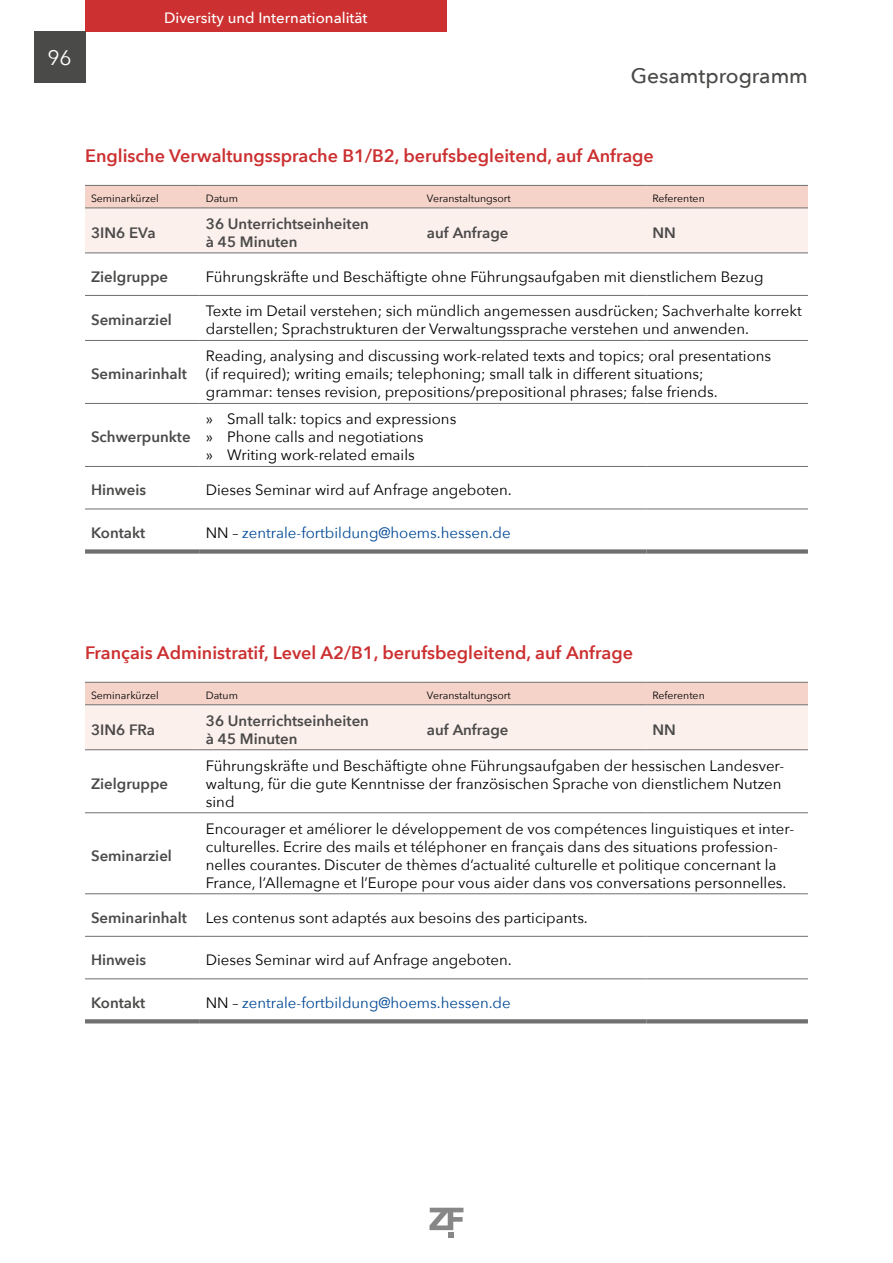
<style>
.page{position:relative;width:893px;height:1263px;background:#fff}
.page>*{position:absolute;margin:0;border:0;box-sizing:border-box;transform-origin:0 0}
.t1{font:500 21px "Avenir Next";color:#4a4a49}
.t2{font:21px "Avenir Next";color:#fff}
.t3{font:600 18px "Avenir Next";color:#cc3031}
.t4{font:15px/18px "Avenir Next";color:#000}
.t5{font:600 15px/18px "Avenir Next";color:#4a4a49}
.t6{font:15px "Avenir Next";color:#004996}
.t7{font:500 15px "Avenir Next";color:#fff}
.t8{font:10.5px "Avenir Next";color:#000}
.s1{color:#000}
</style>
<div class="page">
<div style="left:85px;top:0;width:361px;height:32px;background:#cc3031"></div>
<div style="left:34px;top:32px;width:51px;height:51px;background:#4a4a49"></div>
<svg style="left:429px;top:1208px;width:34px;height:30px"></svg>
<svg style="left:85px;top:186px;width:723px;height:67px"></svg>
<hr style="left:85px;top:185px;width:115px;height:1px;background:#706f6f">
<hr style="left:421px;top:185px;width:225px;height:1px;background:#706f6f">
<hr style="left:646px;top:185px;width:162px;height:1px;background:#706f6f">
<hr style="left:85px;top:208px;width:115px;height:1px;background:#706f6f">
<hr style="left:421px;top:208px;width:225px;height:1px;background:#706f6f">
<hr style="left:646px;top:208px;width:162px;height:1px;background:#706f6f">
<div style="left:85px;top:549px;width:115px;height:5px;background:#706f6f"></div>
<hr style="left:200px;top:295px;width:221px;height:1px;background:#706f6f">
<hr style="left:421px;top:295px;width:225px;height:1px;background:#706f6f">
<hr style="left:646px;top:295px;width:162px;height:1px;background:#706f6f">
<hr style="left:200px;top:340px;width:221px;height:1px;background:#706f6f">
<hr style="left:421px;top:340px;width:225px;height:1px;background:#706f6f">
<hr style="left:646px;top:340px;width:162px;height:1px;background:#706f6f">
<hr style="left:200px;top:403px;width:221px;height:1px;background:#706f6f">
<hr style="left:421px;top:403px;width:225px;height:1px;background:#706f6f">
<hr style="left:646px;top:403px;width:162px;height:1px;background:#706f6f">
<hr style="left:200px;top:466px;width:221px;height:1px;background:#706f6f">
<hr style="left:421px;top:466px;width:225px;height:1px;background:#706f6f">
<hr style="left:646px;top:466px;width:162px;height:1px;background:#706f6f">
<hr style="left:200px;top:509px;width:221px;height:1px;background:#706f6f">
<hr style="left:421px;top:509px;width:225px;height:1px;background:#706f6f">
<hr style="left:646px;top:509px;width:162px;height:1px;background:#706f6f">
<div style="left:200px;top:549px;width:221px;height:5px;background:#706f6f"></div>
<div style="left:421px;top:549px;width:225px;height:5px;background:#706f6f"></div>
<div style="left:646px;top:549px;width:162px;height:5px;background:#706f6f"></div>
<hr style="left:85px;top:253px;width:115px;height:1px;background:#706f6f">
<hr style="left:200px;top:253px;width:221px;height:1px;background:#706f6f">
<hr style="left:421px;top:253px;width:225px;height:1px;background:#706f6f">
<hr style="left:646px;top:253px;width:162px;height:1px;background:#706f6f">
<hr style="left:200px;top:185px;width:221px;height:1px;background:#706f6f">
<hr style="left:200px;top:208px;width:221px;height:1px;background:#706f6f">
<hr style="left:85px;top:466px;width:115px;height:1px;background:#706f6f">
<hr style="left:85px;top:509px;width:115px;height:1px;background:#706f6f">
<hr style="left:85px;top:295px;width:115px;height:1px;background:#706f6f">
<hr style="left:85px;top:340px;width:115px;height:1px;background:#706f6f">
<hr style="left:85px;top:403px;width:115px;height:1px;background:#706f6f">
<svg style="left:85px;top:683px;width:723px;height:66px"></svg>
<hr style="left:85px;top:682px;width:115px;height:1px;background:#706f6f">
<hr style="left:421px;top:682px;width:225px;height:1px;background:#706f6f">
<hr style="left:646px;top:682px;width:162px;height:1px;background:#706f6f">
<hr style="left:85px;top:704px;width:115px;height:1px;background:#706f6f">
<hr style="left:421px;top:704px;width:225px;height:1px;background:#706f6f">
<hr style="left:646px;top:704px;width:162px;height:1px;background:#706f6f">
<svg style="left:85px;top:1019px;width:115px;height:4px"></svg>
<hr style="left:200px;top:812px;width:221px;height:1px;background:#706f6f">
<hr style="left:421px;top:812px;width:225px;height:1px;background:#706f6f">
<hr style="left:646px;top:812px;width:162px;height:1px;background:#706f6f">
<hr style="left:200px;top:893px;width:221px;height:1px;background:#706f6f">
<hr style="left:421px;top:893px;width:225px;height:1px;background:#706f6f">
<hr style="left:646px;top:893px;width:162px;height:1px;background:#706f6f">
<hr style="left:200px;top:936px;width:221px;height:1px;background:#706f6f">
<hr style="left:421px;top:936px;width:225px;height:1px;background:#706f6f">
<hr style="left:646px;top:936px;width:162px;height:1px;background:#706f6f">
<hr style="left:200px;top:978px;width:221px;height:1px;background:#706f6f">
<hr style="left:421px;top:978px;width:225px;height:1px;background:#706f6f">
<hr style="left:646px;top:978px;width:162px;height:1px;background:#706f6f">
<svg style="left:200px;top:1019px;width:221px;height:4px"></svg>
<svg style="left:421px;top:1019px;width:225px;height:4px"></svg>
<svg style="left:646px;top:1019px;width:162px;height:4px"></svg>
<hr style="left:200px;top:749px;width:221px;height:1px;background:#706f6f">
<hr style="left:421px;top:749px;width:225px;height:1px;background:#706f6f">
<hr style="left:646px;top:749px;width:162px;height:1px;background:#706f6f">
<hr style="left:200px;top:682px;width:221px;height:1px;background:#706f6f">
<hr style="left:200px;top:704px;width:221px;height:1px;background:#706f6f">
<hr style="left:85px;top:749px;width:115px;height:1px;background:#706f6f">
<hr style="left:85px;top:936px;width:115px;height:1px;background:#706f6f">
<hr style="left:85px;top:978px;width:115px;height:1px;background:#706f6f">
<hr style="left:85px;top:812px;width:115px;height:1px;background:#706f6f">
<hr style="left:85px;top:893px;width:115px;height:1px;background:#706f6f">
<h1 class="t2" style="left:47px;top:40px;width:26px">96</h1>
<p class="t7" style="left:164px;top:5px;width:205px">Diversity und Internationalität</p>
<h1 class="t1" style="left:631px;top:58px;width:179px">Gesamtprogramm</h1>
<p class="t3" style="left:85px;top:140px;width:570px">Englische Verwaltungssprache B1/B2, berufsbegleitend, auf Anfrage</p>
<p class="t8" style="left:91px;top:189px;width:69px">Seminarkürzel</p>
<p class="t8" style="left:206px;top:189px;width:34px">Datum</p>
<p class="t8" style="left:427px;top:189px;width:85px">Veranstaltungsort</p>
<p class="t8" style="left:652px;top:189px;width:54px">Referenten</p>
<p class="t5" style="left:91px;top:223px;width:66px">3IN6 EVa</p>
<p class="t5" style="left:206px;top:214px;width:165px">36 Unterrichtseinheiten à 45 Minuten</p>
<p class="t5" style="left:427px;top:223px;width:83px">auf Anfrage</p>
<p class="t5" style="left:652px;top:223px;width:25px">NN</p>
<p class="t5" style="left:91px;top:267px;width:79px">Zielgruppe</p>
<p class="t4" style="left:206px;top:267px;width:559px">Führungskräfte und Beschäftigte ohne Führungsaufgaben mit dienstlichem Bezug</p>
<p class="t5" style="left:91px;top:311px;width:82px">Seminarziel</p>
<p class="t4" style="left:206px;top:302px;width:598px">Texte im Detail verstehen; sich mündlich angemessen ausdrücken; Sachverhalte korrekt darstellen; Sprachstrukturen der Verwaltungssprache verstehen und anwenden.</p>
<p class="t5" style="left:91px;top:365px;width:97px">Seminarinhalt</p>
<p class="t4" style="left:206px;top:347px;width:567px">Reading, analysing and discussing work-related texts and topics; oral presentations (if required); writing emails; telephoning; small talk in different situations; grammar: tenses revision, prepositions/prepositional phrases; false friends.</p>
<p class="t5" style="left:91px;top:428px;width:101px">Schwerpunkte</p>
<p class="t4" style="left:206px;top:410px;width:252px">» Small talk: topics and expressions</p>
<p class="t4" style="left:206px;top:428px;width:219px">» Phone calls and negotiations</p>
<p class="t4" style="left:206px;top:446px;width:210px">» Writing work-related emails</p>
<p class="t5" style="left:91px;top:481px;width:57px">Hinweis</p>
<p class="t4" style="left:206px;top:480px;width:307px">Dieses Seminar wird auf Anfrage angeboten.</p>
<p class="t5" style="left:91px;top:523px;width:56px">Kontakt</p>
<p class="t6" style="left:206px;top:520px;width:306px"><span class="s1">NN –</span> zentrale-fortbildung@hoems.hessen.de</p>
<p class="t3" style="left:85px;top:637px;width:549px">Français Administratif, Level A2/B1, berufsbegleitend, auf Anfrage</p>
<p class="t8" style="left:91px;top:686px;width:69px">Seminarkürzel</p>
<p class="t8" style="left:206px;top:686px;width:34px">Datum</p>
<p class="t8" style="left:427px;top:686px;width:85px">Veranstaltungsort</p>
<p class="t8" style="left:652px;top:686px;width:54px">Referenten</p>
<p class="t5" style="left:91px;top:720px;width:66px">3IN6 FRa</p>
<p class="t5" style="left:206px;top:711px;width:165px">36 Unterrichtseinheiten à 45 Minuten</p>
<p class="t5" style="left:427px;top:720px;width:83px">auf Anfrage</p>
<p class="t5" style="left:652px;top:720px;width:25px">NN</p>
<p class="t5" style="left:91px;top:774px;width:79px">Zielgruppe</p>
<p class="t4" style="left:206px;top:756px;width:580px">Führungskräfte und Beschäftigte ohne Führungsaufgaben der hessischen Landesver&shy;waltung, für die gute Kenntnisse der französischen Sprache von dienstlichem Nutzen sind</p>
<p class="t5" style="left:91px;top:846px;width:82px">Seminarziel</p>
<p class="t4" style="left:206px;top:819px;width:588px">Encourager et améliorer le développement de vos compétences linguistiques et inter&shy;culturelles. Ecrire des mails et téléphoner en français dans des situations profession&shy;nelles courantes. Discuter de thèmes d’actualité culturelle et politique concernant la France, l’Allemagne et l’Europe pour vous aider dans vos conversations personnelles.</p>
<p class="t5" style="left:91px;top:908px;width:97px">Seminarinhalt</p>
<p class="t4" style="left:206px;top:908px;width:384px">Les contenus sont adaptés aux besoins des participants.</p>
<p class="t5" style="left:91px;top:950px;width:57px">Hinweis</p>
<p class="t4" style="left:206px;top:950px;width:307px">Dieses Seminar wird auf Anfrage angeboten.</p>
<p class="t5" style="left:91px;top:993px;width:56px">Kontakt</p>
<p class="t6" style="left:206px;top:990px;width:306px"><span class="s1">NN –</span> zentrale-fortbildung@hoems.hessen.de</p>
</div>
